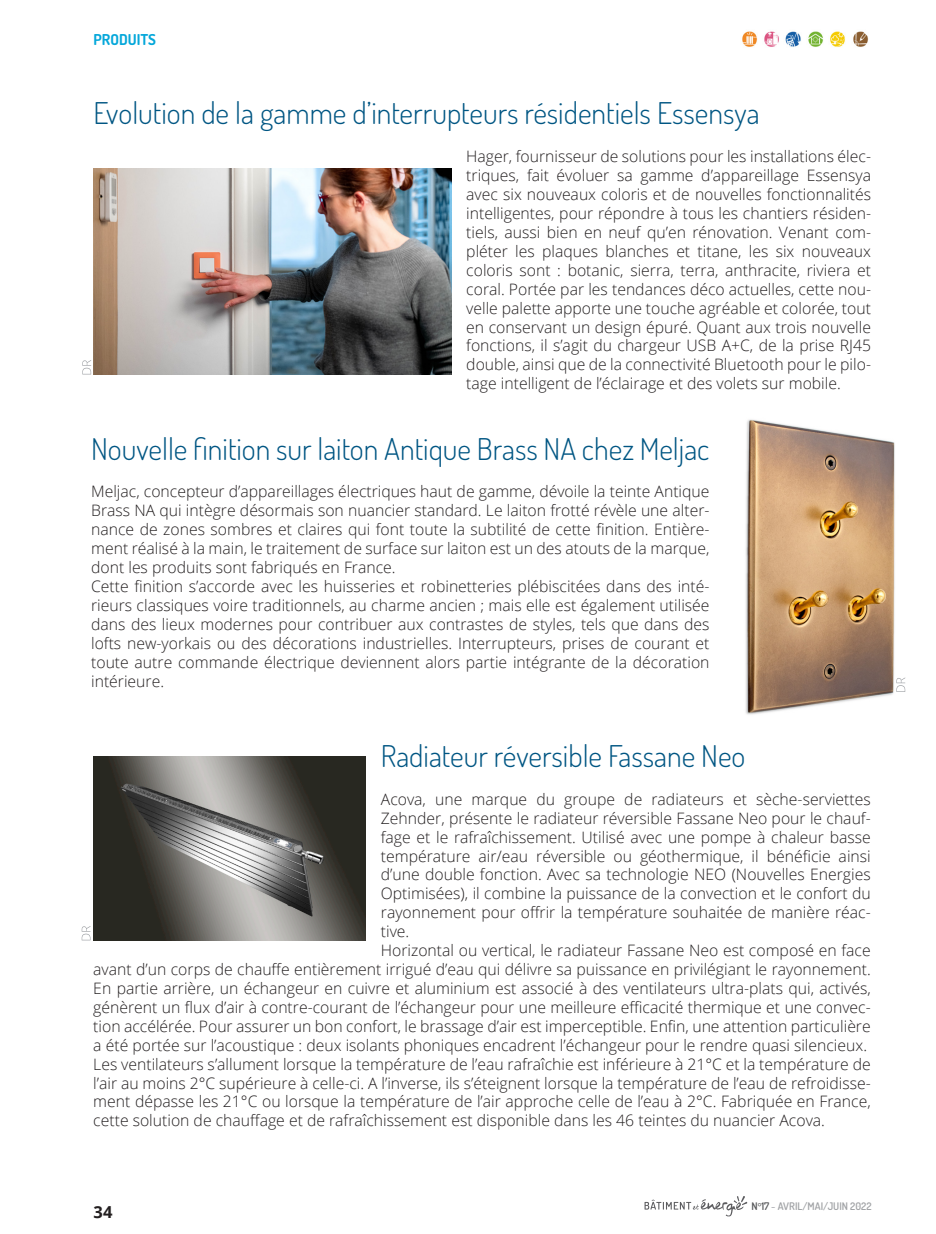
<style>
.page{position:relative;width:936px;height:1234px;background:#fff}
.page>*{position:absolute;margin:0;border:0;box-sizing:border-box;transform-origin:0 0}
.t1{font:300 30px "Dosis";color:#005683}
.t2{font:700 16.5px "Open Sans";color:#231f20}
.t3{font:300 15.75px/18.9px "Open Sans";color:#231f20;text-align:justify}
.t4{font:700 15px "Dosis";color:#04a7da}
.t5{font:600 10.5px "Dosis";color:#a1a3a6}
.s1{color:#57585a}
.s2{font-size:9px;color:#57585a}
.s3{color:#b6b7bb}
</style>
<div class="page">
<img style="left:742px;top:31px;width:15px;height:16px">
<img style="left:764px;top:31px;width:15px;height:16px">
<img style="left:785px;top:31px;width:16px;height:16px">
<img style="left:808px;top:31px;width:15px;height:16px">
<img style="left:830px;top:31px;width:15px;height:16px">
<img style="left:853px;top:31px;width:15px;height:16px">
<svg style="left:644px;top:1196px;width:103px;height:20px"></svg>
<img style="left:94px;top:168px;width:357px;height:206px">
<svg style="left:82px;top:360px;width:9px;height:14px"></svg>
<img style="left:745px;top:419px;width:161px;height:296px">
<svg style="left:896px;top:677px;width:9px;height:14px"></svg>
<img style="left:93px;top:756px;width:273px;height:184px">
<svg style="left:82px;top:926px;width:8px;height:14px"></svg>
<p class="t4" style="left:94px;top:30px;width:64px">PRODUITS</p>
<h1 class="t1" style="left:94px;top:94px;width:667px">Evolution de la gamme d’interrupteurs résidentiels Essensya</h1>
<p class="t3" style="left:466px;top:147px;width:406px">Hager, fournisseur de solutions pour les installations élec&shy;triques, fait évoluer sa gamme d’appareillage Essensya avec six nouveaux coloris et de nouvelles fonctionnalités intelligentes, pour répondre à tous les chantiers résiden&shy;tiels, aussi bien en neuf qu’en rénovation. Venant com&shy;pléter les plaques blanches et titane, les six nouveaux coloris sont : botanic, sierra, terra, anthracite, riviera et coral. Portée par les tendances déco actuelles, cette nou&shy;velle palette apporte une touche agréable et colorée, tout en conservant un design épuré. Quant aux trois nouvelle fonctions, il s’agit du chargeur USB A+C, de la prise RJ45 double, ainsi que de la connectivité Bluetooth pour le pilo&shy;tage intelligent de l’éclairage et des volets sur mobile.</p>
<h1 class="t1" style="left:91px;top:428px;width:619px">Nouvelle finition sur laiton Antique Brass NA chez Meljac</h1>
<p class="t3" style="left:91px;top:481px;width:620px;text-align:left">Meljac, concepteur d’appareillages électriques haut de gamme, dévoile la teinte Antique Brass NA qui intègre désormais son nuancier standard. Le laiton frotté révèle une alter&shy;nance de zones sombres et claires qui font toute la subtilité de cette finition. Entière&shy;ment réalisé à la main, le traitement de surface sur laiton est un des atouts de la marque, dont les produits sont fabriqués en France.<br>Cette finition s’accorde avec les huisseries et robinetteries plébiscitées dans des inté&shy;rieurs classiques voire traditionnels, au charme ancien ; mais elle est également utilisée dans des lieux modernes pour contribuer aux contrastes de styles, tels que dans des lofts new-yorkais ou des décorations industrielles. Interrupteurs, prises de courant et toute autre commande électrique deviennent alors partie intégrante de la décoration intérieure.</p>
<h1 class="t1" style="left:381px;top:736px;width:366px">Radiateur réversible Fassane Neo</h1>
<p class="t3" style="left:381px;top:789px;width:491px">Acova, une marque du groupe de radiateurs et sèche-serviettes</p>
<p class="t3" style="left:381px;top:808px;width:491px">Zehnder, présente le radiateur réversible Fassane Neo pour le chauf-</p>
<p class="t3" style="left:381px;top:826px;width:491px">fage et le rafraîchissement. Utilisé avec une pompe à chaleur basse</p>
<p class="t3" style="left:381px;top:845px;width:491px">température air/eau réversible ou géothermique, il bénéficie ainsi</p>
<p class="t3" style="left:381px;top:864px;width:491px">d’une double fonction. Avec sa technologie NEO (Nouvelles Energies</p>
<p class="t3" style="left:381px;top:883px;width:491px">Optimisées), il combine la puissance de la convection et le confort du</p>
<p class="t3" style="left:381px;top:902px;width:491px">rayonnement pour offrir la température souhaitée de manière réac-</p>
<p class="t3" style="left:381px;top:921px;width:30px">tive.</p>
<p class="t3" style="left:381px;top:940px;width:491px">Horizontal ou vertical, le radiateur Fassane Neo est composé en face</p>
<p class="t3" style="left:93px;top:959px;width:779px">avant d’un corps de chauffe entièrement irrigué d’eau qui délivre sa puissance en privilégiant le rayonnement.</p>
<p class="t3" style="left:93px;top:978px;width:779px">En partie arrière, un échangeur en cuivre et aluminium est associé à des ventilateurs ultra-plats qui, activés,</p>
<p class="t3" style="left:93px;top:997px;width:779px">génèrent un flux d’air à contre-courant de l’échangeur pour une meilleure efficacité thermique et une convec-</p>
<p class="t3" style="left:93px;top:1015px;width:778px">tion accélérée. Pour assurer un bon confort, le brassage d’air est imperceptible. Enfin, une attention particulière</p>
<p class="t3" style="left:93px;top:1034px;width:775px">a été portée sur l’acoustique : deux isolants phoniques encadrent l’échangeur pour le rendre quasi silencieux.</p>
<p class="t3" style="left:93px;top:1053px;width:778px">Les ventilateurs s’allument lorsque la température de l’eau rafraîchie est inférieure à 21°C et la température de</p>
<p class="t3" style="left:93px;top:1072px;width:779px">l’air au moins 2°C supérieure à celle-ci. A l’inverse, ils s’éteignent lorsque la température de l’eau de refroidisse-</p>
<p class="t3" style="left:93px;top:1091px;width:779px">ment dépasse les 21°C ou lorsque la température de l’air approche celle de l’eau à 2°C. Fabriquée en France,</p>
<p class="t3" style="left:93px;top:1110px;width:733px">cette solution de chauffage et de rafraîchissement est disponible dans les 46 teintes du nuancier Acova.</p>
<p class="t2" style="left:94px;top:1199px;width:20px">34</p>
<p class="t5" style="left:751px;top:1199px;width:122px"><span class="s1">N</span><span class="s2">°</span><span class="s1">17</span> <span class="s3">-</span> AVRIL/MAI/JUIN 2022</p>
</div>
